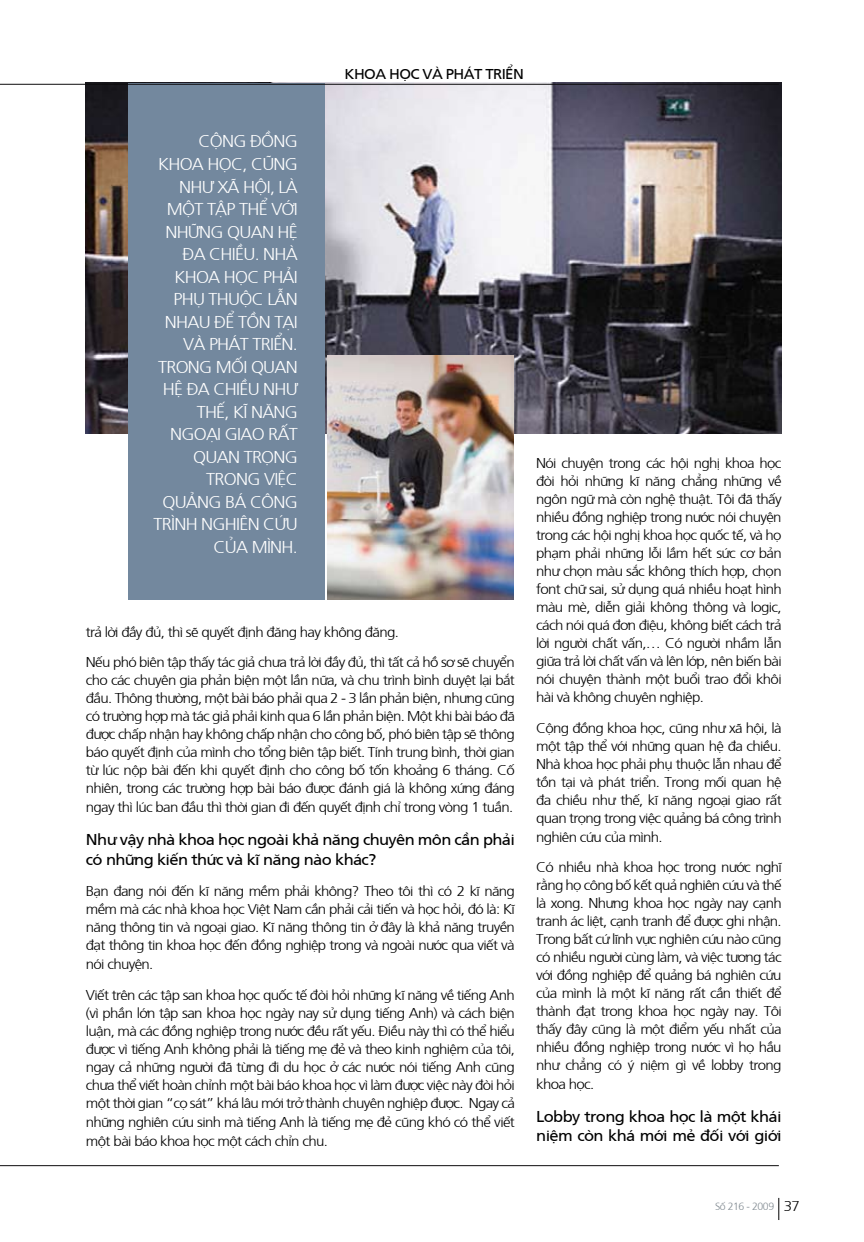
<style>
.page{position:relative;width:864px;height:1242px;background:#fff}
.page>*{position:absolute;margin:0;border:0;box-sizing:border-box;transform-origin:0 0}
.t1{font:300 17.1px/22.5px "Frutiger";letter-spacing:-.04em;color:#fff;text-align:right;scale:1.05 1}
.t2{font:15.6px/19.5px "Frutiger";letter-spacing:-.04em;color:#000;scale:1.05 1}
.t3{font:300 14.25px/18.1px "Frutiger";letter-spacing:-.045em;color:#000;text-align:justify;scale:1.05 1}
.t4{font:14.25px "Frutiger";letter-spacing:-.04em;color:#000;scale:1.05 1}
.t5{font:300 10.5px "Frutiger";letter-spacing:-.04em;color:#828b92}
.s1{font-size:14.25px;color:#000}
</style>
<div class="page">
<img style="left:85px;top:83px;width:695px;height:351px">
<div style="left:128px;top:83px;width:196px;height:517px;background:#73889e"></div>
<img style="left:327px;top:355px;width:186px;height:245px">
<hr style="left:0;top:84px;width:778px;height:1px;background:#0d0c0d">
<hr style="left:0;top:1165px;width:778px;height:1px;background:#0d0c0d">
<svg style="left:778px;top:1198px;width:1px;height:22px"></svg>
<p class="t4" style="left:344px;top:64px;width:172px">KHOA HỌC VÀ PHÁT TRIỂN</p>
<p class="t1" style="left:153px;top:129px;width:139px">Cộng đồng khoa học, cũng như xã hội, là một tập thể với những quan hệ đa chiều. Nhà khoa học phải phụ thuộc lẫn nhau để tồn tại và phát triển.<br>Trong mối quan hệ đa chiều như thế, kĩ năng ngoại giao rất<br>q uan trọng trong việc quảng bá công trình nghiên cứu của mình.</p>
<p class="t3" style="left:86px;top:615px;width:410px;line-height:30.8px">trả lời đầy đủ, thì sẽ quyết định đăng hay không đăng.<br>Nếu phó biên tập thấy tác giả chưa trả lời đầy đủ, thì tất cả hồ sơ sẽ chuyển</p>
<p class="t3" style="left:86px;top:670px;width:410px">cho các chuyên gia phản biện một lần nữa, và chu trình bình duyệt lại bắt đầu. Thông thường, một bài báo phải qua 2 - 3 lần phản biện, nhưng cũng có trường hợp mà tác giả phải kinh qua 6 lần phản biện. Một khi bài báo đã được chấp nhận hay không chấp nhận cho công bố, phó biên tập sẽ thông báo quyết định của mình cho tổng biên tập biết. Tính trung bình, thời gian từ lúc nộp bài đến khi quyết định cho công bố tốn khoảng 6 tháng. Cố nhiên, trong các trường hợp bài báo được đánh giá là không xứng đáng ngay thì lúc ban đầu thì thời gian đi đến quyết định chỉ trong vòng 1 tuần.</p>
<p class="t2" style="left:86px;top:829px;width:410px">Như vậy nhà khoa học ngoài khả năng chuyên môn cần phải có những kiến thức và kĩ năng nào khác?</p>
<p class="t3" style="left:86px;top:880px;width:410px">Bạn đang nói đến kĩ năng mềm phải không? Theo tôi thì có 2 kĩ năng mềm mà các nhà khoa học Việt Nam cần phải cải tiến và học hỏi, đó là: Kĩ năng thông tin và ngoại giao. Kĩ năng thông tin ở đây là khả năng truyền đạt thông tin khoa học đến đồng nghiệp trong và ngoài nước qua viết và nói chuyện.</p>
<p class="t3" style="left:86px;top:985px;width:410px">Viết trên các tập san khoa học quốc tế đòi hỏi những kĩ năng về tiếng Anh (vì phần lớn tập san khoa học ngày nay sử dụng tiếng Anh) và cách biện luận, mà các đồng nghiệp trong nước đều rất yếu. Điều này thì có thể hiểu được vì tiếng Anh không phải là tiếng mẹ đẻ và theo kinh nghiệm của tôi, ngay cả những người đã từng đi du học ở các nước nói tiếng Anh cũng chưa thể viết hoàn chỉnh một bài báo khoa học vì làm được việc này đòi hỏi một thời gian “cọ sát” khá lâu mới trở thành chuyên nghiệp được. Ngay cả những nghiên cứu sinh mà tiếng Anh là tiếng mẹ đẻ cũng khó có thể viết một bài báo khoa học một cách chỉn chu.</p>
<p class="t3" style="left:536px;top:453px;width:235px">Nói chuyện trong các hội nghị khoa học đòi hỏi những kĩ năng chẳng những về ngôn ngữ mà còn nghệ thuật. Tôi đã thấy nhiều đồng nghiệp trong nước nói chuyện trong các hội nghị khoa học quốc tế, và họ phạm phải những lỗi lầm hết sức cơ bản như chọn màu sắc không thích hợp, chọn font chữ sai, sử dụng quá nhiều hoạt hình màu mè, diễn giải không thông và logic, cách nói quá đơn điệu, không biết cách trả lời người chất vấn,… Có người nhầm lẫn giữa trả lời chất vấn và lên lớp, nên biến bài nói chuyện thành một buổi trao đổi khôi hài và không chuyên nghiệp.</p>
<p class="t3" style="left:536px;top:718px;width:235px">Cộng đồng khoa học, cũng như xã hội, là một tập thể với những quan hệ đa chiều.<br>Nhà khoa học phải phụ thuộc lẫn nhau để tồn tại và phát triển. Trong mối quan hệ đa chiều như thế, kĩ năng ngoại giao rất quan trọng trong việc quảng bá công trình nghiên cứu của mình.</p>
<p class="t3" style="left:536px;top:857px;width:235px">Có nhiều nhà khoa học trong nước nghĩ rằng họ công bố kết quả nghiên cứu và thế là xong. Nhưng khoa học ngày nay cạnh tranh ác liệt, cạnh tranh để được ghi nhận.<br>Trong bất cứ lĩnh vực nghiên cứu nào cũng có nhiều người cùng làm, và việc tương tác với đồng nghiệp để quảng bá nghiên cứu của mình là một kĩ năng rất cần thiết để thành đạt trong khoa học ngày nay. Tôi thấy đây cũng là một điểm yếu nhất của nhiều đồng nghiệp trong nước vì họ hầu như chẳng có ý niệm gì về lobby trong khoa học.</p>
<p class="t2" style="left:536px;top:1105px;width:235px">Lobby trong khoa học là một khái niệm còn khá mới mẻ đối với giới</p>
<p class="t5" style="left:714px;top:1198px;width:86px">Số 216 - 2009 <span class="s1">37</span></p>
</div>
